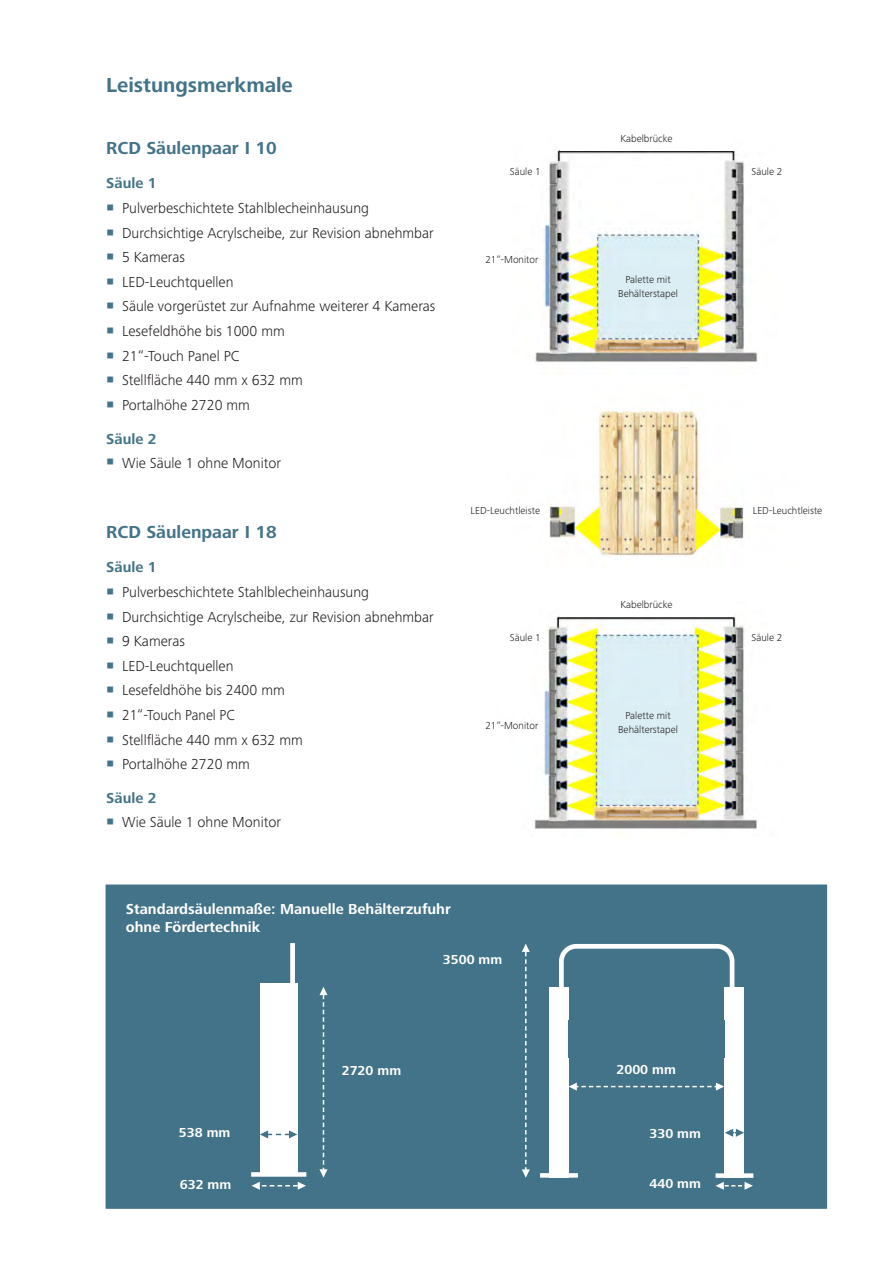
<style>
.page{position:relative;width:893px;height:1263px;background:#fff}
.page>*{position:absolute;margin:0;border:0;box-sizing:border-box;transform-origin:0 0}
.Headline{font:700 21px "Frutiger Next Pro";letter-spacing:-.005em;color:#427388}
.Fließtext{font:700 18px "Frutiger Next Pro";color:#427388}
.Fließtext-2{font:300 15px "Frutiger Next Pro";color:#231f20}
.t1{font:700 15px/18px "Frutiger Next Pro";color:#fff}
.Fließtext-3{font:700 15px "Frutiger Next Pro";color:#427388}
.Fließtext-4{font:300 15px "Frutiger Next Pro";color:#231f20;scale:.95 1}
.t2{font:700 13.5px "Frutiger Next Pro";color:#fff}
.Fließtext-5{font:300 10.5px/13.5px "Frutiger Next Pro";color:#231f20;text-align:center}
.s1{color:#42758d}
</style>
<div class="page">
<div style="left:106px;top:884px;width:721px;height:325px;background:#427388;border:2px solid #427388"></div>
<img style="left:535px;top:149px;width:223px;height:213px">
<img style="left:534px;top:614px;width:223px;height:215px">
<div style="left:725px;top:987px;width:19px;height:191px;background:#fff"></div>
<svg style="left:568px;top:1082px;width:156px;height:8px"></svg>
<svg style="left:319px;top:987px;width:8px;height:190px"></svg>
<svg style="left:522px;top:943px;width:8px;height:235px"></svg>
<div style="left:549px;top:987px;width:19px;height:191px;background:#fff"></div>
<div style="left:559px;top:944px;width:175px;height:108px;border:5px solid #fff;border-radius:15px"></div>
<svg style="left:540px;top:1173px;width:38px;height:4px"></svg>
<div style="left:715px;top:1173px;width:38px;height:5px;background:#fff"></div>
<svg style="left:715px;top:1182px;width:38px;height:8px"></svg>
<svg style="left:725px;top:1129px;width:19px;height:8px"></svg>
<div style="left:260px;top:983px;width:37px;height:191px;background:#fff"></div>
<div style="left:251px;top:1172px;width:55px;height:5px;background:#fff"></div>
<svg style="left:260px;top:1130px;width:37px;height:8px"></svg>
<svg style="left:252px;top:1182px;width:54px;height:8px"></svg>
<div style="left:290px;top:943px;width:5px;height:53px;background:#fff"></div>
<div style="left:568px;top:1020px;width:157px;height:37px;background:#427388"></div>
<div style="left:503px;top:167px;width:38px;height:16px;background:#fff"></div>
<div style="left:560px;top:134px;width:173px;height:16px;background:#fff"></div>
<div style="left:745px;top:167px;width:37px;height:16px;background:#fff"></div>
<div style="left:485px;top:255px;width:57px;height:16px;background:#fff"></div>
<div style="left:601px;top:269px;width:93px;height:32px;background:#dbeef4"></div>
<div style="left:601px;top:705px;width:93px;height:32px;background:#dbeef4"></div>
<div style="left:503px;top:633px;width:38px;height:16px;background:#fff"></div>
<div style="left:560px;top:600px;width:173px;height:16px;background:#fff"></div>
<div style="left:745px;top:633px;width:37px;height:16px;background:#fff"></div>
<div style="left:485px;top:721px;width:57px;height:17px;background:#fff"></div>
<img style="left:549px;top:409px;width:196px;height:148px">
<p class="Headline" style="left:106px;top:73px;width:188px">Leistungsmerkmale</p>
<p class="Fließtext" style="left:106px;top:138px;width:172px">RCD Säulenpaar I 10</p>
<p class="Fließtext-3" style="left:106px;top:175px;width:52px">Säule 1</p>
<p class="Fließtext-2" style="left:106px;top:199px;width:264px"><span class="s1">○</span> Pulverbeschichtete Stahlblecheinhausung</p>
<p class="Fließtext-2" style="left:106px;top:224px;width:329px"><span class="s1">○</span> Durchsichtige Acrylscheibe, zur Revision abnehmbar</p>
<p class="Fließtext-2" style="left:106px;top:249px;width:80px"><span class="s1">○</span> 5 Kameras</p>
<p class="Fließtext-2" style="left:106px;top:273px;width:129px"><span class="s1">○</span> LED-Leuchtquellen</p>
<p class="Fließtext-2" style="left:106px;top:298px;width:331px"><span class="s1">○</span> Säule vorgerüstet zur Aufnahme weiterer 4 Kameras</p>
<p class="Fließtext-2" style="left:106px;top:322px;width:180px"><span class="s1">○</span> Lesefeldhöhe bis 1000 mm</p>
<p class="Fließtext-2" style="left:106px;top:347px;width:135px"><span class="s1">○</span> 21“-Touch Panel PC</p>
<p class="Fließtext-2" style="left:106px;top:372px;width:198px"><span class="s1">○</span> Stellfläche 440 mm x 632 mm</p>
<p class="Fließtext-2" style="left:106px;top:396px;width:145px"><span class="s1">○</span> Portalhöhe 2720 mm</p>
<p class="Fließtext-3" style="left:106px;top:430px;width:52px">Säule 2</p>
<p class="Fließtext-2" style="left:106px;top:454px;width:176px"><span class="s1">○</span> Wie Säule 1 ohne Monitor</p>
<p class="Fließtext" style="left:106px;top:522px;width:172px">RCD Säulenpaar I 18</p>
<p class="Fließtext-3" style="left:106px;top:559px;width:52px">Säule 1</p>
<p class="Fließtext-2" style="left:106px;top:583px;width:264px"><span class="s1">○</span> Pulverbeschichtete Stahlblecheinhausung</p>
<p class="Fließtext-2" style="left:106px;top:608px;width:329px"><span class="s1">○</span> Durchsichtige Acrylscheibe, zur Revision abnehmbar</p>
<p class="Fließtext-2" style="left:106px;top:632px;width:80px"><span class="s1">○</span> 9 Kameras</p>
<p class="Fließtext-2" style="left:106px;top:657px;width:129px"><span class="s1">○</span> LED-Leuchtquellen</p>
<p class="Fließtext-2" style="left:106px;top:682px;width:180px"><span class="s1">○</span> Lesefeldhöhe bis 2400 mm</p>
<p class="Fließtext-4" style="left:106px;top:706px;width:137px"><span class="s1">○</span> 21“-Touch Panel PC</p>
<p class="Fließtext-2" style="left:106px;top:731px;width:198px"><span class="s1">○</span> Stellfläche 440 mm x 632 mm</p>
<p class="Fließtext-2" style="left:106px;top:755px;width:145px"><span class="s1">○</span> Portalhöhe 2720 mm</p>
<p class="Fließtext-3" style="left:106px;top:789px;width:52px">Säule 2</p>
<p class="Fließtext-2" style="left:106px;top:813px;width:176px"><span class="s1">○</span> Wie Säule 1 ohne Monitor</p>
<p class="Fließtext-5" style="left:510px;top:164px;width:32px">Säule 1</p>
<p class="Fließtext-5" style="left:485px;top:252px;width:54px">21“-Monitor</p>
<p class="Fließtext-5" style="left:620px;top:131px;width:54px">Kabelbrücke</p>
<p class="Fließtext-5" style="left:618px;top:273px;width:61px">Palette mit<br>Behälterstapel</p>
<p class="Fließtext-5" style="left:751px;top:164px;width:32px">Säule 2</p>
<p class="Fließtext-5" style="left:471px;top:504px;width:71px">LED-Leuchtleiste</p>
<p class="Fließtext-5" style="left:753px;top:504px;width:71px">LED-Leuchtleiste</p>
<p class="Fließtext-5" style="left:510px;top:630px;width:32px">Säule 1</p>
<p class="Fließtext-5" style="left:485px;top:718px;width:54px">21“-Monitor</p>
<p class="Fließtext-5" style="left:620px;top:597px;width:54px">Kabelbrücke</p>
<p class="Fließtext-5" style="left:618px;top:709px;width:61px">Palette mit<br>Behälterstapel</p>
<p class="Fließtext-5" style="left:751px;top:630px;width:32px">Säule 2</p>
<p class="t1" style="left:126px;top:900px;width:326px">Standardsäulenmaße: Manuelle Behälterzufuhr ohne Fördertechnik</p>
<p class="t2" style="left:443px;top:952px;width:61px">3500 mm</p>
<p class="t2" style="left:342px;top:1062px;width:61px">2720 mm</p>
<p class="t2" style="left:616px;top:1062px;width:61px">2000 mm</p>
<p class="t2" style="left:179px;top:1125px;width:53px">538 mm</p>
<p class="t2" style="left:649px;top:1126px;width:53px">330 mm</p>
<p class="t2" style="left:180px;top:1176px;width:53px">632 mm</p>
<p class="t2" style="left:649px;top:1176px;width:53px">440 mm</p>
</div>
